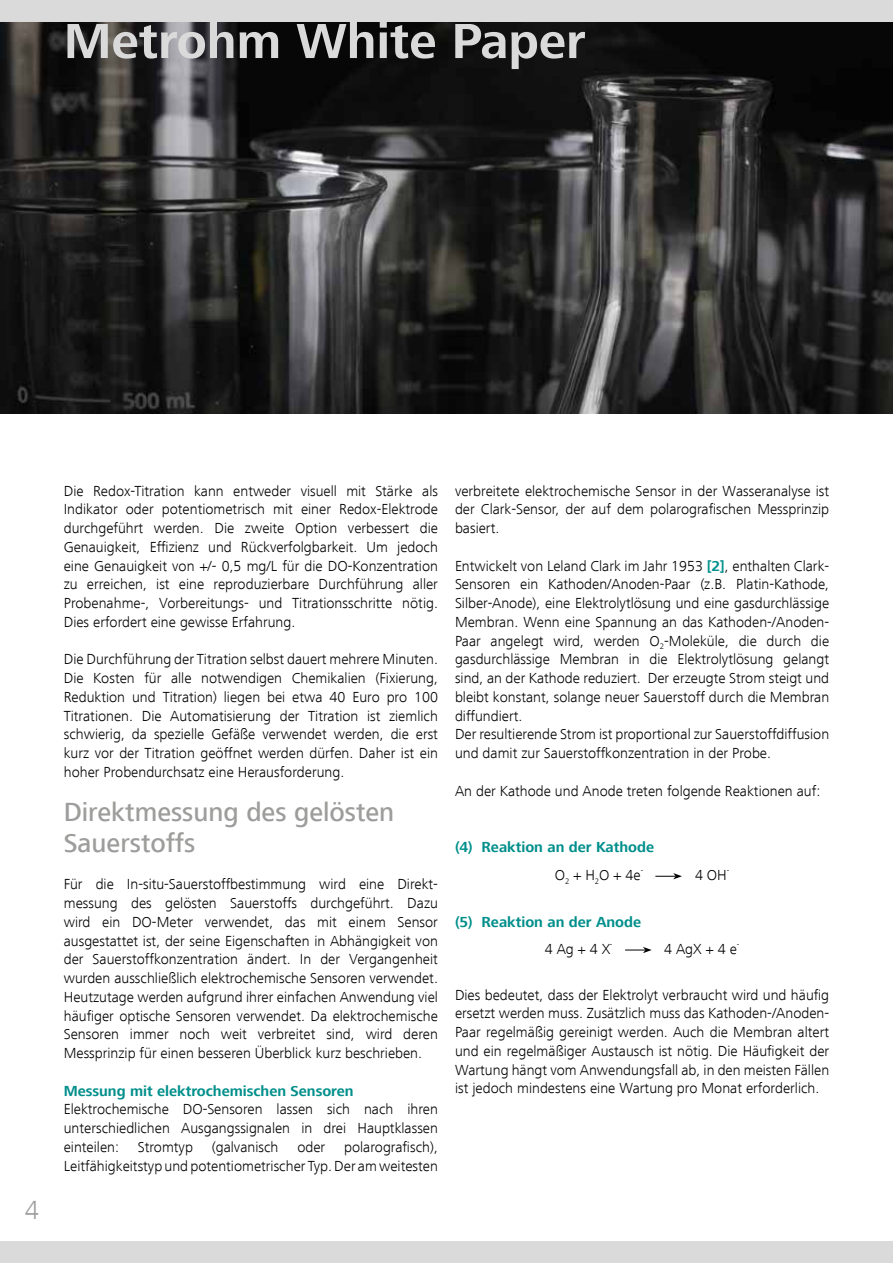
<style>
.page{position:relative;width:893px;height:1263px;background:#fff}
.page>*{position:absolute;margin:0;border:0;box-sizing:border-box;transform-origin:0 0}
.t1{font:700 51px "Frutiger Next LT";color:#dadada}
.t2{font:500 27px/30.8px "Frutiger Next LT";color:#9d9d9c}
.t3{font:300 27px "Frutiger Next LT";color:#9d9d9c}
.t4{font:300 15px/18.8px "Frutiger Next LT";color:#000;text-align:justify}
.t5{font:700 15px/27.3px "Frutiger Next LT";color:#008f8b}
.t6{font:300 8.25px "Frutiger Next LT";color:#000}
.s1{font-weight:700;color:#008f8b}
.s2{font-weight:300;color:#000}
</style>
<div class="page">
<div style="left:0;top:1242px;width:893px;height:21px;background:#dadada"></div>
<img style="left:0;top:21px;width:893px;height:393px">
<div style="left:0;top:0;width:893px;height:21px;background:#dadada"></div>
<svg style="left:625px;top:947px;width:27px;height:6px"></svg>
<svg style="left:655px;top:873px;width:27px;height:6px"></svg>
<h1 class="t1" style="left:64px;top:13px;width:523px">Metrohm White Paper</h1>
<h2 class="t3" style="left:25px;top:1195px;width:16px">4</h2>
<p class="t4" style="left:64px;top:481px;width:376px">Die Redox-Titration kann entweder visuell mit Stärke als Indikator oder potentiometrisch mit einer Redox-Elektrode durchgeführt werden. Die zweite Option verbessert die Genauigkeit, Effizienz und Rückverfolgbarkeit. Um jedoch eine Genauigkeit von +/- 0,5 mg/L für die DO-Konzentration zu erreichen, ist eine reproduzierbare Durchführung aller Probenahme-, Vorbereitungs- und Titrationsschritte nötig.<br>Dies erfordert eine gewisse Erfahrung.</p>
<p class="t4" style="left:64px;top:650px;width:376px">Die Durchführung der Titration selbst dauert mehrere Minuten.<br>Die Kosten für alle notwendigen Chemikalien (Fixierung, Reduktion und Titration) liegen bei etwa 40 Euro pro 100<br>Titrationen. Die Automatisierung der Titration ist ziemlich schwierig, da spezielle Gefäße verwendet werden, die erst kurz vor der Titration geöffnet werden dürfen. Daher ist ein hoher Probendurchsatz eine Herausforderung.</p>
<h2 class="t2" style="left:64px;top:797px;width:332px">Direktmessung des gelösten<br>Sauerstoffs</h2>
<p class="t4" style="left:64px;top:875px;width:376px">Für die In-situ-Sauerstoffbestimmung wird eine Direkt&shy;messung des gelösten Sauerstoffs durchgeführt. Dazu wird ein DO-Meter verwendet, das mit einem Sensor ausgestattet ist, der seine Eigenschaften in Abhängigkeit von der Sauerstoffkonzentration ändert. In der Vergangenheit wurden ausschließlich elektrochemische Sensoren verwendet.<br>Heutzutage werden aufgrund ihrer einfachen Anwendung viel häufiger optische Sensoren verwendet. Da elektrochemische Sensoren immer noch weit verbreitet sind, wird deren Messprinzip für einen besseren Überblick kurz beschrieben.</p>
<p class="t5" style="left:64px;top:1077px;width:291px">Messung mit elektrochemischen Sensoren</p>
<p class="t4" style="left:64px;top:1100px;width:376px">Elektrochemische DO-Sensoren lassen sich nach ihren unterschiedlichen Ausgangssignalen in drei Hauptklassen einteilen:</p>
<p class="t4" style="left:64px;top:1137px;width:376px;text-align:right">polarografisch),<br>Leitfähigkeitstyp und potentiometrischer Typ. Der am weitesten</p>
<p class="t4" style="left:138px;top:1137px;width:57px">Stromtyp</p>
<p class="t4" style="left:212px;top:1137px;width:68px">(galvanisch</p>
<p class="t4" style="left:297px;top:1137px;width:29px">oder</p>
<p class="t4" style="left:455px;top:481px;width:376px">verbreitete elektrochemische Sensor in der Wasseranalyse ist der Clark-Sensor, der auf dem polarografischen Messprinzip basiert.</p>
<p class="t4" style="left:455px;top:556px;width:376px;text-align:left">Entwickelt von Leland Clark im Jahr 1953 <span class="s1">[2]</span>, enthalten Clark-Sensoren ein Kathoden/Anoden-Paar (z.B. Platin-Kathode, Silber-Anode), eine Elektrolytlösung und eine gasdurchlässige Membran. Wenn eine Spannung an das Kathoden-/Anoden-Paar angelegt wird, werden O<sub>2</sub>-Moleküle, die durch die gasdurchlässige Membran in die Elektrolytlösung gelangt sind, an der Kathode reduziert. Der erzeugte Strom steigt und bleibt konstant, solange neuer Sauerstoff durch die Membran diffundiert.<br>Der resultierende Strom ist proportional zur Sauerstoffdiffusion und damit zur Sauerstoffkonzentration in der Probe.</p>
<p class="t4" style="left:455px;top:781px;width:367px">An der Kathode und Anode treten folgende Reaktionen auf:</p>
<p class="t5" style="left:455px;top:833px;width:201px">(4) Reaktion an der Kathode</p>
<p class="t4" style="left:555px;top:866px;width:90px">O<sub>2</sub> + H<sub>2</sub>O + 4e<sup>-</sup></p>
<p class="t4" style="left:695px;top:866px;width:36px">4 OH<sup>-</sup></p>
<p class="t5" style="left:545px;top:908px;width:98px;text-indent:-90px">(5) Reaktion an der Anode<br><span class="s2">4 Ag + 4 X</span><sup>-</sup></p>
<p class="t4" style="left:664px;top:940px;width:74px">4 AgX + 4 e</p>
<p class="t6" style="left:737px;top:940px;width:4px">-</p>
<p class="t4" style="left:455px;top:985px;width:376px">Dies bedeutet, dass der Elektrolyt verbraucht wird und häufig ersetzt werden muss. Zusätzlich muss das Kathoden-/Anoden-Paar regelmäßig gereinigt werden. Auch die Membran altert und ein regelmäßiger Austausch ist nötig. Die Häufigkeit der Wartung hängt vom Anwendungsfall ab, in den meisten Fällen ist jedoch mindestens eine Wartung pro Monat erforderlich.</p>
</div>
